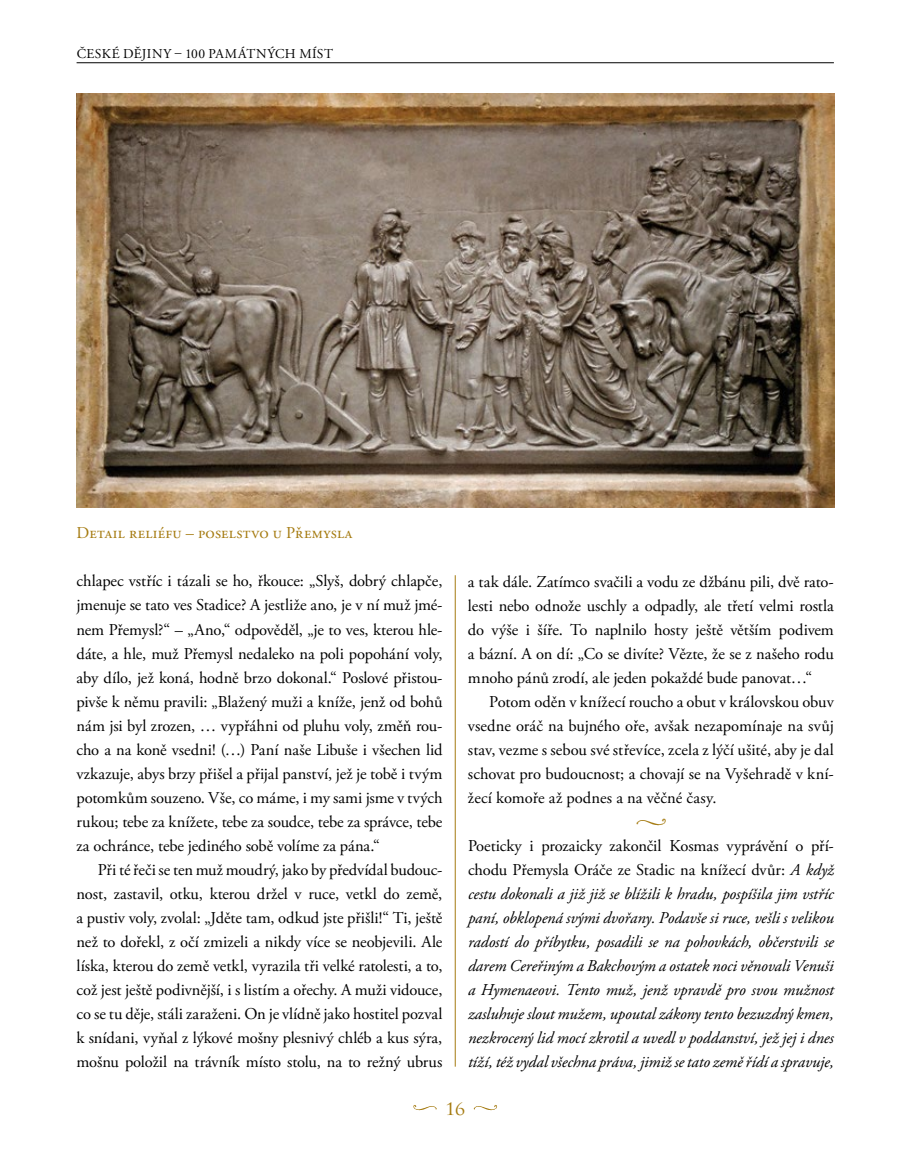
<style>
.page{position:relative;width:919px;height:1174px;background:#fff}
.page>*{position:absolute;margin:0;border:0;box-sizing:border-box;transform-origin:0 0}
.t1{font:19.5px "Trajan Pro";color:#a57b11}
.t2{font:16.5px/24px "Adobe Garamond Pro";color:#000;text-align:justify}
.t3{font:italic 16.5px/24px "Adobe Garamond Pro";letter-spacing:-.005em;color:#000;text-align:justify}
.t4{font:16.5px "Adobe Garamond Pro";letter-spacing:.015em;color:#a57b11}
.t5{font:13.5px "Adobe Garamond Pro";letter-spacing:.03em;color:#000}
.s1{font-style:normal}
</style>
<div class="page">
<svg style="left:413px;top:1105px;width:23px;height:5px"></svg>
<svg style="left:474px;top:1105px;width:23px;height:5px"></svg>
<hr style="left:77px;top:62px;width:756px;height:1px;background:#000">
<img style="left:77px;top:94px;width:757px;height:413px">
<hr style="left:455px;top:575px;width:1px;height:491px;background:#a57b11">
<p class="t5" style="left:77px;top:46px;width:258px">ČESKÉ DĚJINY – 100 PAMÁTNÝCH MÍST</p>
<p class="t4" style="left:77px;top:523px;width:277px">Detail reliéfu – poselstvo u Přemysla</p>
<p class="t2" style="left:77px;top:570px;width:367px">chlapec vstříc i tázali se ho, řkouce: „Slyš, dobrý chlapče, jmenuje se tato ves Stadice? A jestliže ano, je v ní muž jmé&shy;nem Přemysl?“ – „Ano,“ odpověděl, „je to ves, kterou hle&shy;dáte, a hle, muž Přemysl nedaleko na poli popohání voly, aby dílo, jež koná, hodně brzo dokonal.“ Poslové přistou&shy;pivše k němu pravili: „Blažený muži a kníže, jenž od bohů nám jsi byl zrozen, … vypřáhni od pluhu voly, změň rou&shy;cho a na koně vsedni! (…) Paní naše Libuše i všechen lid vzkazuje, abys brzy přišel a přijal panství, jež je tobě i tvým potomkům souzeno. Vše, co máme, i my sami jsme v tvých rukou; tebe za knížete, tebe za soudce, tebe za správce, tebe za ochránce, tebe jediného sobě volíme za pána.“</p>
<p class="t2" style="left:77px;top:858px;width:367px;text-indent:21px">Při té řeči se ten muž moudrý, jako by předvídal budouc&shy;nost, zastavil, otku, kterou držel v ruce, vetkl do země, a pustiv voly, zvolal: „Jděte tam, odkud jste přišli!“ Ti, ještě než to dořekl, z očí zmizeli a nikdy více se neobjevili. Ale líska, kterou do země vetkl, vyrazila tři velké ratolesti, a to, což jest ještě podivnější, i s listím a ořechy. A muži vidouce, co se tu děje, stáli zaraženi. On je vlídně jako hostitel pozval k snídani, vyňal z lýkové mošny plesnivý chléb a kus sýra, mošnu položil na trávník místo stolu, na to režný ubrus</p>
<p class="t2" style="left:468px;top:570px;width:367px">a tak dále. Zatímco svačili a vodu ze džbánu pili, dvě rato&shy;lesti nebo odnože uschly a odpadly, ale třetí velmi rostla do výše i šíře. To naplnilo hosty ještě větším podivem a bázní. A on dí: „Co se divíte? Vězte, že se z našeho rodu mnoho pánů zrodí, ale jeden pokaždé bude panovat…“</p>
<p class="t2" style="left:468px;top:690px;width:367px;text-indent:21px">Potom oděn v knížecí roucho a obut v královskou obuv vsedne oráč na bujného oře, avšak nezapomínaje na svůj stav, vezme s sebou své střevíce, zcela z lýčí ušité, aby je dal schovat pro budoucnost; a chovají se na Vyšehradě v kní&shy;žecí komoře až podnes a na věčné časy.</p>
<p class="t3" style="left:468px;top:833px;width:367px"><span class="s1">Poeticky i prozaicky zakončil Kosmas vyprávění o pří&shy;chodu Přemysla Oráče ze Stadic na knížecí dvůr:</span> A když cestu dokonali a již již se blížili k hradu, pospíšila jim vstříc paní, obklopená svými dvořany. Podavše si ruce, vešli s velikou radostí do příbytku, posadili se na pohovkách, občerstvili se darem Cereřiným a Bakchovým a ostatek noci věnovali Venuši a Hymenaeovi. Tento muž, jenž vpravdě pro svou mužnost zasluhuje slout mužem, upoutal zákony tento bezuzdný kmen, nezkrocený lid mocí zkrotil a uvedl v poddanství, jež jej i dnes tíží, též vydal všechna práva, jimiž se tato země řídí a spravuje,</p>
<p class="t1" style="left:445px;top:1095px;width:21px">16</p>
</div>
